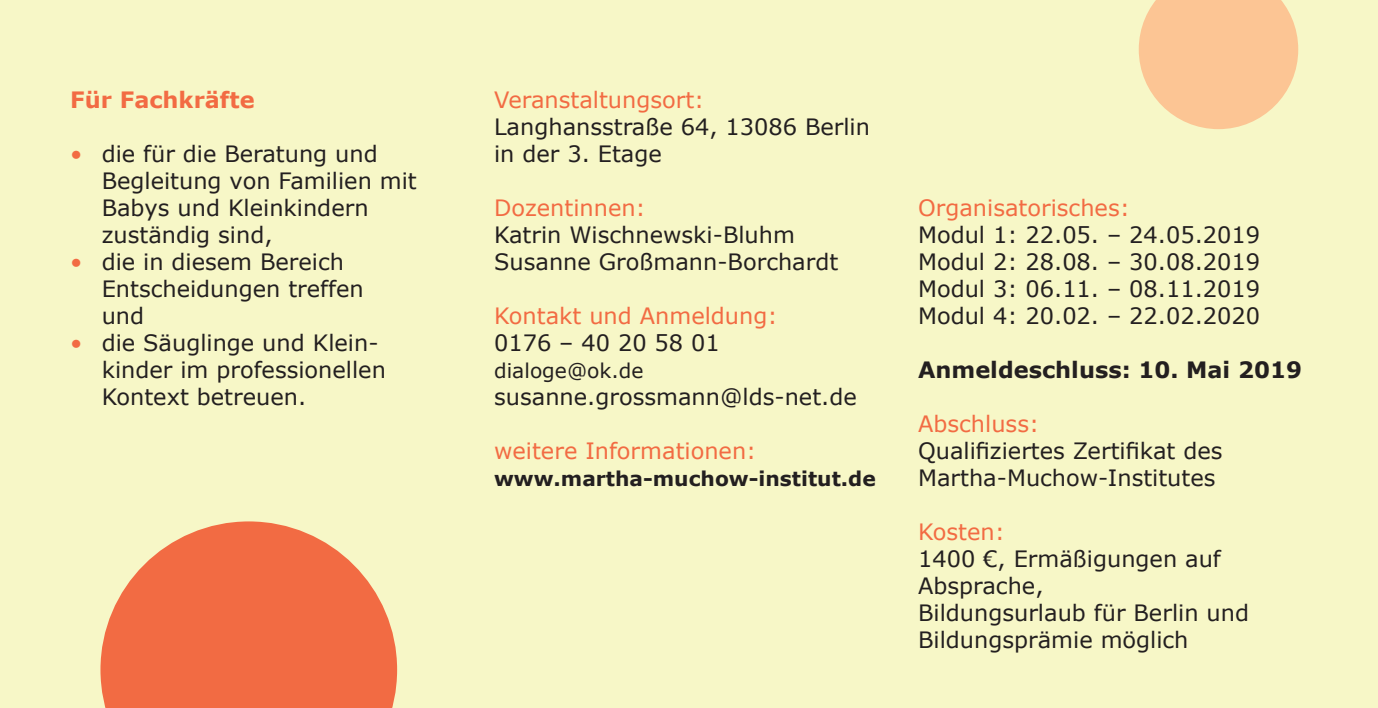
<style>
.page{position:relative;width:1378px;height:708px;background:#f7f7c7}
.page>*{position:absolute;margin:0;border:0;box-sizing:border-box;transform-origin:0 0}
.t1{font:22.5px/27px "Verdana";color:#231f20}
.t2{font:22.5px "Verdana";color:#f26b43}
.t3{font:700 22.5px "Verdana";color:#231f20}
.t4{font:700 22.5px "Verdana";color:#f26b43}
.t5{font:700 20.25px "Verdana";color:#231f20}
.t6{font:20.25px "Verdana";color:#231f20}
.s1{color:#f26b43}
</style>
<div class="page">
<svg style="left:100px;top:521px;width:297px;height:187px;fill:#f26b43"></svg>
<svg style="left:1138px;top:0;width:160px;height:129px"></svg>
<p class="t4" style="left:70px;top:84px;width:186px">Für Fachkräfte</p>
<p class="t1" style="left:102px;top:140px;width:317px;text-indent:-31px"><span class="s1">•</span> die für die Beratung und<br>Begleitung von Familien mit<br>Babys und Kleinkindern zuständig sind,</p>
<p class="t1" style="left:102px;top:248px;width:264px;text-indent:-32px"><span class="s1">•</span> die in diesem Bereich<br>Entscheidungen treffen und</p>
<p class="t1" style="left:102px;top:329px;width:286px;text-indent:-32px"><span class="s1">•</span> die Säuglinge und Klein&shy;kinder im professionellen<br>Kontext betreuen.</p>
<p class="t2" style="left:494px;top:84px;width:212px">Veranstaltungsort:</p>
<p class="t1" style="left:494px;top:113px;width:377px">Langhansstraße 64, 13086 Berlin in der 3. Etage</p>
<p class="t2" style="left:494px;top:192px;width:153px">Dozentinnen:</p>
<p class="t1" style="left:494px;top:221px;width:346px">Katrin Wischnewski-Bluhm<br>Susanne Großmann-Borchardt</p>
<p class="t2" style="left:494px;top:300px;width:285px">Kontakt und Anmeldung:</p>
<p class="t1" style="left:494px;top:329px;width:227px">0176 – 40 20 58 01</p>
<p class="t6" style="left:494px;top:357px;width:151px">dialoge@ok.de</p>
<p class="t1" style="left:494px;top:383px;width:364px">susanne.grossmann@lds-net.de</p>
<p class="t2" style="left:494px;top:435px;width:264px">weitere Informationen:</p>
<p class="t5" style="left:494px;top:464px;width:383px">www.martha-muchow-institut.de</p>
<p class="t2" style="left:918px;top:192px;width:213px">Organisatorisches:</p>
<p class="t1" style="left:918px;top:221px;width:344px;text-align:justify">Modul 1: 22.05. – 24.05.2019<br>Modul 2: 28.08. – 30.08.2019<br>Modul 3: 06.11. – 08.11.2019<br>Modul 4: 20.02. – 22.02.2020</p>
<p class="t3" style="left:918px;top:354px;width:385px">Anmeldeschluss: 10. Mai 2019</p>
<p class="t2" style="left:918px;top:408px;width:123px">Abschluss:</p>
<p class="t1" style="left:918px;top:437px;width:306px">Qualifiziertes Zertifikat des<br>Martha-Muchow-Institutes</p>
<p class="t2" style="left:918px;top:516px;width:88px">Kosten:</p>
<p class="t1" style="left:918px;top:545px;width:332px">1400 €, Ermäßigungen auf<br>Absprache,<br>Bildungsurlaub für Berlin und<br>Bildungsprämie möglich</p>
</div>
